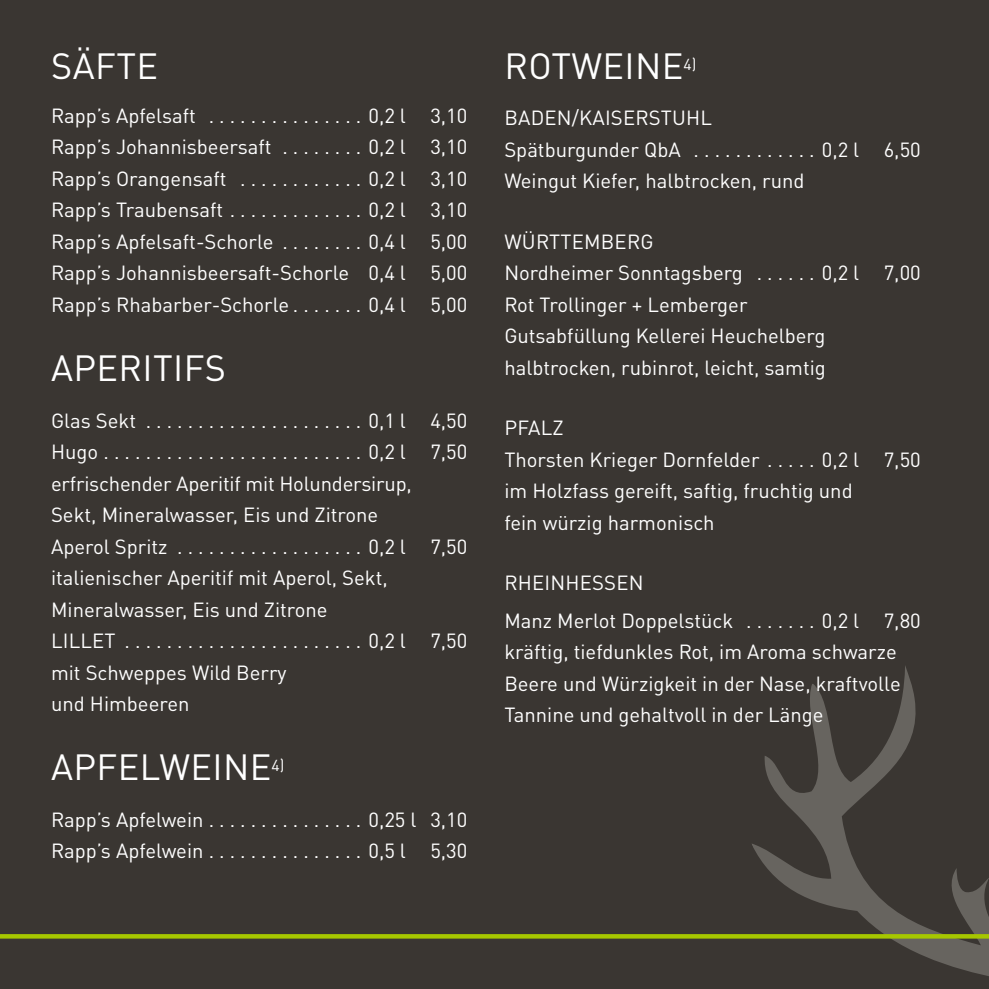
<style>
.page{position:relative;width:989px;height:989px;background:#3a3632}
.page>*{position:absolute;margin:0;border:0;box-sizing:border-box;transform-origin:0 0}
.t1{font:36px "DIN Pro";letter-spacing:.01em;color:#fff}
.t2{font:20.25px/31.5px "DIN Pro";color:#fff}
.t3{font:15.75px "DIN Pro";color:#fff}
</style>
<div class="page">
<svg style="left:751px;top:666px;width:238px;height:310px"></svg>
<svg style="left:0;top:934px;width:989px;height:4px;background:#a3c301"></svg>
<h1 class="t1" style="left:51px;top:37px;width:108px">SÄFTE</h1>
<p class="t2" style="left:51px;top:98px;width:418px;text-align:justify">Rapp’s Apfelsaft . . . . . . . . . . . . . . . 0,2 l 3,10<br>Rapp’s Johannisbeersaft . . . . . . . . 0,2 l 3,10<br>Rapp’s Orangensaft . . . . . . . . . . . . 0,2 l 3,10<br>Rapp’s Traubensaft . . . . . . . . . . . . . 0,2 l 3,10<br>Rapp’s Apfelsaft-Schorle . . . . . . . . 0,4 l 5,00<br>Rapp’s Johannisbeersaft-Schorle 0,4 l 5,00<br>Rapp’s Rhabarber-Schorle . . . . . . . 0,4 l 5,00</p>
<h1 class="t1" style="left:51px;top:339px;width:176px">APERITIFS</h1>
<p class="t2" style="left:51px;top:402px;width:418px">Glas Sekt . . . . . . . . . . . . . . . . . . . . . 0,1 l 4,50<br>Hugo . . . . . . . . . . . . . . . . . . . . . . . . . 0,2 l 7,50 erfrischender Aperitif mit Holundersirup,<br>Sekt, Mineralwasser, Eis und Zitrone<br>Aperol Spritz . . . . . . . . . . . . . . . . . . 0,2 l 7,50 italienischer Aperitif mit Aperol, Sekt, Mineralwasser, Eis und Zitrone<br>LILLET . . . . . . . . . . . . . . . . . . . . . . . 0,2 l 7,50 mit Schweppes Wild Berry<br>und Himbeeren</p>
<h1 class="t1" style="left:51px;top:738px;width:222px">APFELWEINE</h1>
<p class="t3" style="left:271px;top:753px;width:14px">4)</p>
<p class="t2" style="left:51px;top:801px;width:418px">Rapp’s Apfelwein . . . . . . . . . . . . . . . 0,25 l 3,10<br>Rapp’s Apfelwein . . . . . . . . . . . . . . . 0,5 l 5,30</p>
<h1 class="t1" style="left:504px;top:37px;width:180px">ROTWEINE</h1>
<p class="t3" style="left:683px;top:51px;width:14px">4)</p>
<p class="t2" style="left:504px;top:100px;width:418px">BADEN/KAISERSTUHL<br>Spätburgunder QbA . . . . . . . . . . . . 0,2 l 6,50<br>Weingut Kiefer, halbtrocken, rund</p>
<p class="t2" style="left:504px;top:224px;width:418px">WÜRTTEMBERG<br>Nordheimer Sonntagsberg . . . . . . 0,2 l 7,00<br>Rot Trollinger + Lemberger<br>Gutsabfüllung Kellerei Heuchelberg halbtrocken, rubinrot, leicht , samtig</p>
<p class="t2" style="left:504px;top:410px;width:418px">PFALZ<br>Thorsten Krieger Dornfelder . . . . . 0,2 l 7,50 im Holzfass gereift, saftig, fruchtig und<br>fein würzig harmonisch</p>
<p class="t2" style="left:504px;top:561px;width:418px;line-height:37.8px">RHEINHESSEN<br>Manz Merlot Doppelstück . . . . . . . 0,2 l 7,80</p>
<p class="t2" style="left:504px;top:634px;width:398px">kräftig, tiefdunkles Rot, im Aroma schwarze<br>Beere und Würzigkeit in der Nase, kraftvolle<br>Tannine und gehaltvoll in der Länge</p>
</div>
